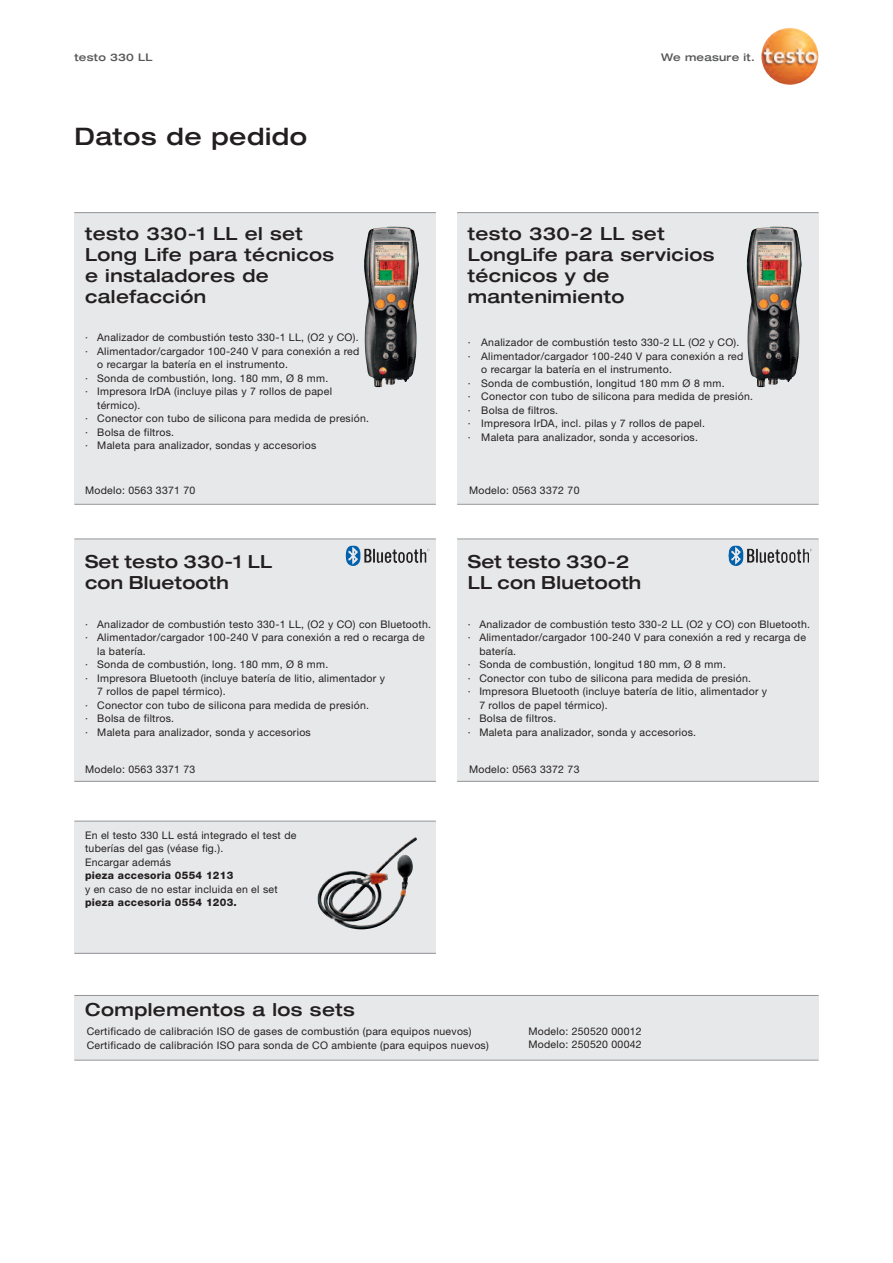
<style>
.page{position:relative;width:893px;height:1263px;background:#fff}
.page>*{position:absolute;margin:0;border:0;box-sizing:border-box;transform-origin:0 0}
.t1{font:500 expanded 24px "Helvetica Neue LT Com";letter-spacing:.025em;color:#231f20}
.t2{font:500 expanded 18px/21px "Helvetica Neue LT Com";letter-spacing:.025em;color:#231f20}
.t3{font:10.5px/13.5px "Helvetica Neue LTW1 G";letter-spacing:.025em;color:#231f20}
.t4{font:500 expanded 10.5px "Helvetica Neue LT Com";letter-spacing:.025em;color:#57585a}
.s1{font-weight:800}
</style>
<div class="page">
<img style="left:761px;top:28px;width:57px;height:57px">
<div style="left:74px;top:539px;width:362px;height:242px;background:#e7e8e9"></div>
<hr style="left:74px;top:539px;width:362px;height:1px;background:#939598">
<div style="left:74px;top:213px;width:362px;height:291px;background:#e7e8e9"></div>
<hr style="left:74px;top:504px;width:362px;height:1px;background:#939598">
<hr style="left:74px;top:212px;width:362px;height:1px;background:#939598">
<img style="left:364px;top:227px;width:55px;height:160px">
<img style="left:346px;top:545px;width:83px;height:21px">
<div style="left:74px;top:821px;width:362px;height:132px;background:#e7e8e9"></div>
<hr style="left:74px;top:953px;width:362px;height:1px;background:#939598">
<hr style="left:74px;top:821px;width:362px;height:1px;background:#939598">
<img style="left:317px;top:837px;width:100px;height:92px">
<div style="left:457px;top:213px;width:362px;height:291px;background:#e7e8e9"></div>
<hr style="left:457px;top:504px;width:362px;height:1px;background:#939598">
<hr style="left:457px;top:212px;width:362px;height:1px;background:#939598">
<img style="left:747px;top:227px;width:55px;height:160px">
<hr style="left:74px;top:781px;width:362px;height:1px;background:#939598">
<div style="left:457px;top:539px;width:362px;height:242px;background:#e7e8e9"></div>
<hr style="left:457px;top:539px;width:362px;height:1px;background:#939598">
<hr style="left:457px;top:781px;width:362px;height:1px;background:#939598">
<img style="left:728px;top:545px;width:84px;height:21px">
<div style="left:74px;top:996px;width:745px;height:64px;background:#e7e8e9"></div>
<hr style="left:74px;top:995px;width:745px;height:1px;background:#939598">
<hr style="left:74px;top:1060px;width:745px;height:1px;background:#939598">
<p class="t4" style="left:74px;top:53px;width:80px">testo 330 LL</p>
<p class="t4" style="left:661px;top:53px;width:95px">We measure it.</p>
<p class="t1" style="left:74px;top:128px;width:234px">Datos de pedido</p>
<p class="t2" style="left:85px;top:226px;width:251px">testo 330-1 LL el set<br>Long Life para técnicos e instaladores de calefacción</p>
<p class="t3" style="left:85px;top:332px;width:275px">· Analizador de combustión testo 330-1 LL, (O2 y CO).</p>
<p class="t3" style="left:85px;top:345px;width:276px">· Alimentador/cargador 100-240 V para conexión a red</p>
<p class="t3" style="left:97px;top:359px;width:192px">o recargar la batería en el instrumento.</p>
<p class="t3" style="left:85px;top:372px;width:245px">· Sonda de combustión, long. 180 mm, Ø 8 mm.</p>
<p class="t3" style="left:85px;top:386px;width:248px">· Impresora IrDA (incluye pilas y 7 rollos de papel</p>
<p class="t3" style="left:97px;top:399px;width:45px">térmico).</p>
<p class="t3" style="left:85px;top:413px;width:285px">· Conector con tubo de silicona para medida de presión.</p>
<p class="t3" style="left:85px;top:426px;width:91px">· Bolsa de filtros.</p>
<p class="t3" style="left:85px;top:440px;width:233px">· Maleta para analizador, sondas y accesorios</p>
<p class="t2" style="left:468px;top:226px;width:248px">testo 330-2 LL set<br>LongLife para servicios técnicos y de mantenimiento</p>
<p class="t3" style="left:468px;top:337px;width:273px">· Analizador de combustión testo 330-2 LL (O2 y CO).</p>
<p class="t3" style="left:468px;top:350px;width:277px">· Alimentador/cargador 100-240 V para conexión a red</p>
<p class="t3" style="left:481px;top:364px;width:192px">o recargar la batería en el instrumento.</p>
<p class="t3" style="left:468px;top:377px;width:258px">· Sonda de combustión, longitud 180 mm Ø 8 mm.</p>
<p class="t3" style="left:468px;top:391px;width:287px">· Conector con tubo de silicona para medida de presión.</p>
<p class="t3" style="left:468px;top:404px;width:92px">· Bolsa de filtros.</p>
<p class="t3" style="left:468px;top:418px;width:239px">· Impresora IrDA, incl. pilas y 7 rollos de papel.</p>
<p class="t3" style="left:468px;top:431px;width:232px">· Maleta para analizador, sonda y accesorios.</p>
<p class="t3" style="left:85px;top:485px;width:112px">Modelo: 0563 3371 70</p>
<p class="t3" style="left:469px;top:485px;width:112px">Modelo: 0563 3372 70</p>
<p class="t2" style="left:85px;top:553px;width:188px">Set testo 330-1 LL con Bluetooth</p>
<p class="t3" style="left:85px;top:618px;width:348px">· Analizador de combustión testo 330-1 LL, (O2 y CO) con Bluetooth.</p>
<p class="t3" style="left:85px;top:632px;width:341px">· Alimentador/cargador 100-240 V para conexión a red o recarga de</p>
<p class="t3" style="left:97px;top:645px;width:50px">la batería.</p>
<p class="t3" style="left:85px;top:659px;width:245px">· Sonda de combustión, long. 180 mm, Ø 8 mm.</p>
<p class="t3" style="left:85px;top:672px;width:302px">· Impresora Bluetooth (incluye batería de litio, alimentador y</p>
<p class="t3" style="left:97px;top:686px;width:130px">7 rollos de papel térmico).</p>
<p class="t3" style="left:85px;top:699px;width:285px">· Conector con tubo de silicona para medida de presión.</p>
<p class="t3" style="left:85px;top:713px;width:91px">· Bolsa de filtros.</p>
<p class="t3" style="left:85px;top:726px;width:227px">· Maleta para analizador, sonda y accesorios</p>
<p class="t2" style="left:468px;top:553px;width:175px">Set testo 330-2<br>LL con Bluetooth</p>
<p class="t3" style="left:468px;top:618px;width:344px">· Analizador de combustión testo 330-2 LL (O2 y CO) con Bluetooth.</p>
<p class="t3" style="left:468px;top:632px;width:340px">· Alimentador/cargador 100-240 V para conexión a red y recarga de</p>
<p class="t3" style="left:479px;top:645px;width:38px">batería.</p>
<p class="t3" style="left:468px;top:659px;width:260px">· Sonda de combustión, longitud 180 mm, Ø 8 mm.</p>
<p class="t3" style="left:468px;top:672px;width:285px">· Conector con tubo de silicona para medida de presión.</p>
<p class="t3" style="left:468px;top:686px;width:301px">· Impresora Bluetooth (incluye batería de litio, alimentador y</p>
<p class="t3" style="left:479px;top:699px;width:130px">7 rollos de papel térmico).</p>
<p class="t3" style="left:468px;top:713px;width:90px">· Bolsa de filtros.</p>
<p class="t3" style="left:468px;top:726px;width:230px">· Maleta para analizador, sonda y accesorios.</p>
<p class="t3" style="left:85px;top:763px;width:112px">Modelo: 0563 3371 73</p>
<p class="t3" style="left:469px;top:763px;width:112px">Modelo: 0563 3372 73</p>
<p class="t3" style="left:85px;top:829px;width:213px">En el testo 330 LL está integrado el test de tuberías del gas (véase fig.).<br>Encargar además<br><span class="s1">pieza accesoria 0554 1213<br></span>y en caso de no estar incluida en el set <span class="s1">pieza accesoria 0554 1203.</span></p>
<p class="t2" style="left:85px;top:1001px;width:271px">Complementos a los sets</p>
<p class="t3" style="left:87px;top:1026px;width:404px">Certificado de calibración ISO de gases de combustión (para equipos nuevos)<br>Certificado de calibración ISO para sonda de CO ambiente (para equipos nuevos)</p>
<p class="t3" style="left:528px;top:1025px;width:115px">Modelo: 250520 00012<br>Modelo: 250520 00042</p>
</div>
